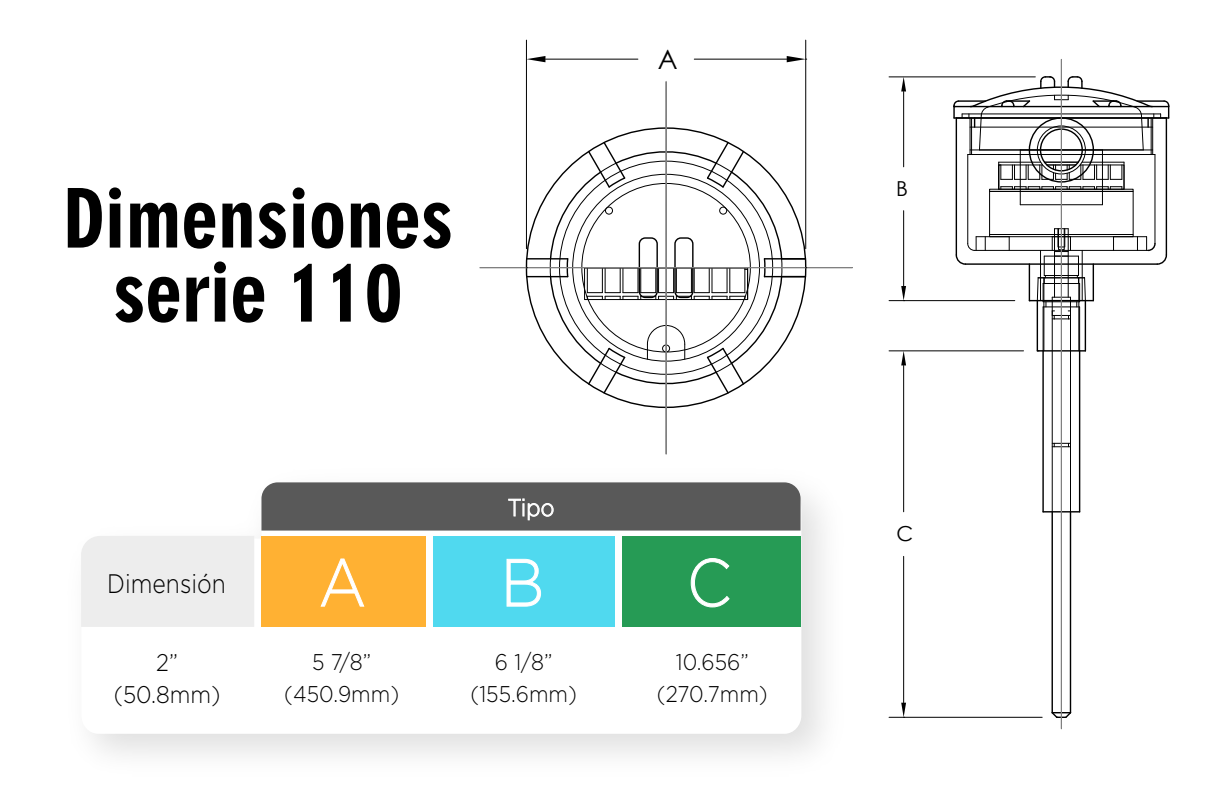
<style>
.page{position:relative;width:1224px;height:792px;background:#fff}
.page>*{position:absolute;margin:0;border:0;box-sizing:border-box;transform-origin:0 0}
.t1{font:78px/74px "Geometric 706 BT Black Condensed B";color:#000;text-align:center}
.t2{font:300 67px "Gotham";color:#fff;scale:.9 1}
.t3{font:300 26.8px "Gotham";color:#000;scale:.86 1}
.t4{font:26.8px "Century Gothic";color:#000}
.t5{font:300 24px/32.2px "Gotham";color:#000;text-align:center;scale:.9 1}
.t6{font:300 24px "Gotham";color:#fff;scale:.9 1}
.t7{font:300 22.8px/32.2px "Gotham";color:#000;text-align:center;scale:.9 1}
.t8{font:20.6px "Century Gothic";color:#000}
</style>
<div class="page">
<img style="left:92px;top:454px;width:732px;height:301px">
<svg style="left:92px;top:482px;width:709px;height:252px"></svg>
<div style="left:81px;top:536px;width:173px;height:91px;background:#ededed"></div>
<div style="left:262px;top:536px;width:164px;height:91px;background:#ffb133"></div>
<div style="left:433px;top:536px;width:181px;height:91px;background:#50d9ef"></div>
<div style="left:622px;top:536px;width:179px;height:91px;background:#269b55"></div>
<svg style="left:321px;top:558px;width:43px;height:49px"></svg>
<svg style="left:507px;top:559px;width:34px;height:48px"></svg>
<svg style="left:691px;top:558px;width:39px;height:49px"></svg>
<div style="left:261px;top:482px;width:540px;height:49px;background:#595959"></div>
<hr style="left:526px;top:40px;width:1px;height:209px;background:#000">
<hr style="left:805px;top:40px;width:1px;height:209px;background:#000">
<hr style="left:545px;top:59px;width:93px;height:1px;background:#000">
<hr style="left:694px;top:59px;width:93px;height:1px;background:#000">
<svg style="left:526px;top:56px;width:19px;height:6px"></svg>
<svg style="left:480px;top:81px;width:372px;height:373px"></svg>
<svg style="left:787px;top:56px;width:20px;height:6px"></svg>
<hr style="left:889px;top:77px;width:146px;height:1px;background:#000">
<hr style="left:889px;top:300px;width:126px;height:1px;background:#000">
<hr style="left:903px;top:92px;width:1px;height:75px;background:#000">
<hr style="left:903px;top:211px;width:1px;height:75px;background:#000">
<svg style="left:901px;top:77px;width:5px;height:15px"></svg>
<hr style="left:889px;top:351px;width:135px;height:1px;background:#000">
<hr style="left:889px;top:717px;width:153px;height:1px;background:#000">
<hr style="left:903px;top:365px;width:1px;height:147px;background:#000">
<hr style="left:903px;top:556px;width:1px;height:147px;background:#000">
<svg style="left:901px;top:351px;width:5px;height:14px"></svg>
<svg style="left:901px;top:286px;width:5px;height:15px"></svg>
<svg style="left:953px;top:59px;width:217px;height:670px"></svg>
<svg style="left:901px;top:703px;width:5px;height:15px"></svg>
<h1 class="t1" style="left:63px;top:182px;width:392px">Dimensiones serie 110</h1>
<p class="t6" style="left:508px;top:492px;width:54px">Tipo</p>
<p class="t4" style="left:658px;top:43px;width:21px">A</p>
<p class="t3" style="left:107px;top:566px;width:139px">Dimensión</p>
<h2 class="t2" style="left:319px;top:540px;width:55px">A</h2>
<h2 class="t2" style="left:501px;top:540px;width:50px">B</h2>
<h2 class="t2" style="left:687px;top:540px;width:51px">C</h2>
<p class="t5" style="left:114px;top:645px;width:120px">2” (50.8mm)</p>
<p class="t7" style="left:284px;top:645px;width:129px">5 7/8” (450.9mm)</p>
<p class="t7" style="left:471px;top:645px;width:120px">6 1/8” (155.6mm)</p>
<p class="t7" style="left:657px;top:645px;width:125px">10.656” (270.7mm)</p>
<p class="t8" style="left:896px;top:176px;width:13px">B</p>
<p class="t8" style="left:896px;top:521px;width:18px">C</p>
</div>
